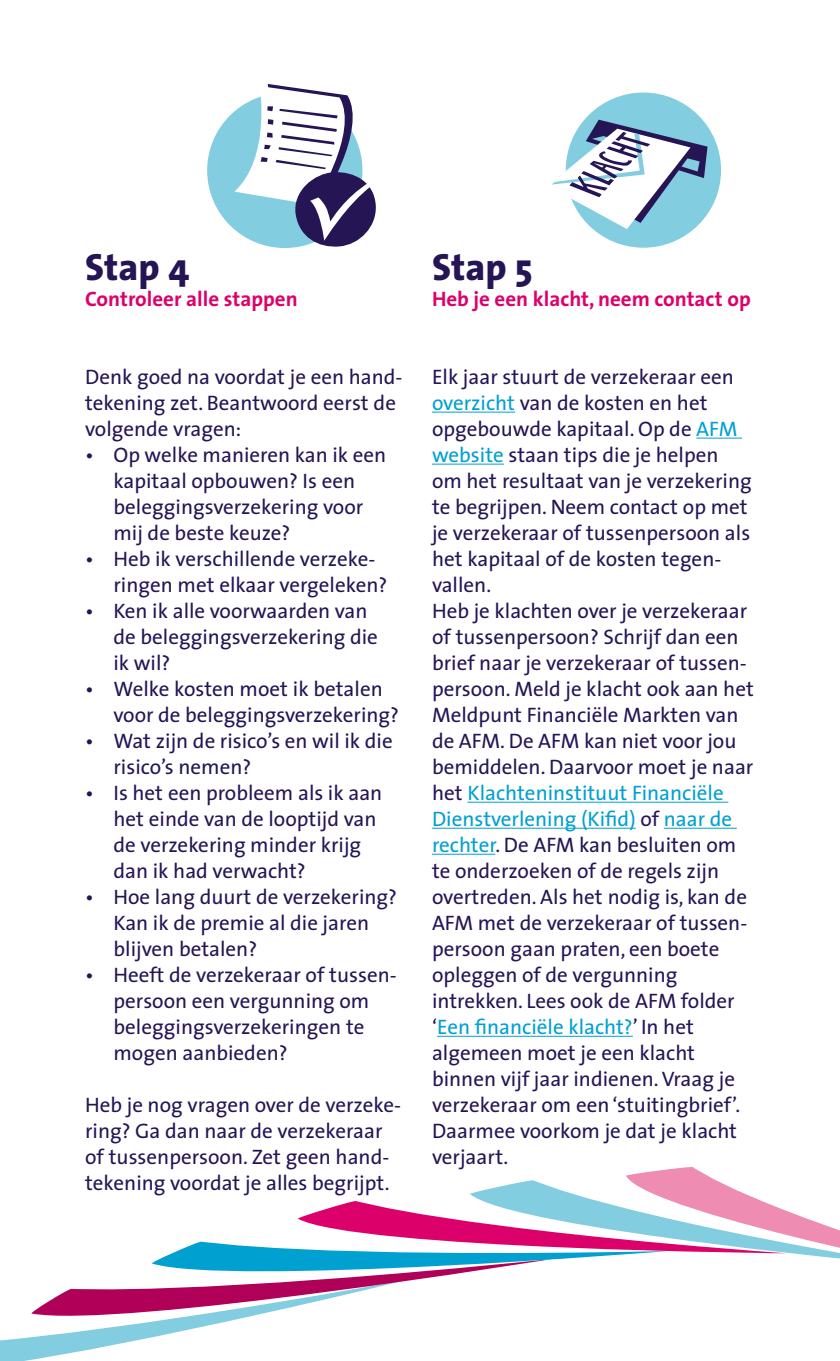
<style>
.page{position:relative;width:840px;height:1361px;background:#fff}
.page>*{position:absolute;margin:0;border:0;box-sizing:border-box;transform-origin:0 0}
.t1{font:800 38px "The Sans";color:#251555}
.t2{font:21px/26px "The Sans";color:#251555}
.t3{font:700 21px "The Sans";color:#dc006b}
.s1{color:#00a0d1}
</style>
<div class="page">
<hr style="left:432px;top:412px;width:83px;height:1px;background:#00a0d1">
<hr style="left:696px;top:438px;width:45px;height:1px;background:#00a0d1">
<hr style="left:432px;top:464px;width:71px;height:1px;background:#00a0d1">
<hr style="left:467px;top:802px;width:261px;height:1px;background:#00a0d1">
<hr style="left:432px;top:828px;width:203px;height:1px;background:#00a0d1">
<hr style="left:663px;top:828px;width:73px;height:1px;background:#00a0d1">
<hr style="left:432px;top:854px;width:63px;height:1px;background:#00a0d1">
<svg style="left:668px;top:1167px;width:171px;height:92px"></svg>
<svg style="left:95px;top:1288px;width:54px;height:61px"></svg>
<svg style="left:149px;top:1035px;width:519px;height:303px"></svg>
<svg style="left:0;top:1288px;width:95px;height:73px"></svg>
<div style="left:207px;top:93px;width:155px;height:155px;background:#83cde1;border-radius:50%"></div>
<svg style="left:234px;top:84px;width:142px;height:164px"></svg>
<div style="left:565px;top:93px;width:155px;height:155px;background:#83cde1;border-radius:50%"></div>
<svg style="left:552px;top:120px;width:155px;height:109px"></svg>
<h1 class="t1" style="left:85px;top:235px;width:106px">Stap 4</h1>
<p class="t3" style="left:85px;top:281px;width:214px">Controleer alle stappen</p>
<p class="t2" style="left:85px;top:363px;width:316px">Denk goed na voordat je een hand&shy;tekening zet. Beantwoord eerst de volgende vragen:</p>
<p class="t2" style="left:113px;top:441px;width:274px;text-indent:-28px">• Op welke manieren kan ik een kapitaal opbouwen? Is een beleggingsverzekering voor mij de beste keuze?</p>
<p class="t2" style="left:113px;top:545px;width:275px;text-indent:-28px">• Heb ik verschillende verzeke&shy;ringen met elkaar vergeleken?</p>
<p class="t2" style="left:113px;top:597px;width:266px;text-indent:-28px">• Ken ik alle voorwaarden van de beleggingsverzekering die ik wil?</p>
<p class="t2" style="left:113px;top:675px;width:287px;text-indent:-28px">• Welke kosten moet ik betalen voor de beleggingsverzekering?</p>
<p class="t2" style="left:113px;top:727px;width:280px;text-indent:-28px">• Wat zijn de risico’s en wil ik die risico’s nemen?</p>
<p class="t2" style="left:113px;top:779px;width:270px;text-indent:-28px">• Is het een probleem als ik aan het einde van de looptijd van de verzekering minder krijg dan ik had verwacht?</p>
<p class="t2" style="left:113px;top:883px;width:285px;text-indent:-28px">• Hoe lang duurt de verzekering?<br>Kan ik de premie al die jaren blijven betalen?</p>
<p class="t2" style="left:113px;top:961px;width:284px;text-indent:-28px">• Heeft de verzekeraar of tussen&shy;persoon een vergunning om beleggingsverzekeringen te mogen aanbieden?</p>
<p class="t2" style="left:85px;top:1091px;width:317px">Heb je nog vragen over de verzeke&shy;ring? Ga dan naar de verzekeraar of tussenpersoon. Zet geen hand&shy;tekening voordat je alles begrijpt.</p>
<h1 class="t1" style="left:432px;top:235px;width:102px">Stap 5</h1>
<p class="t3" style="left:432px;top:281px;width:320px">Heb je een klacht, neem contact op</p>
<p class="t2" style="left:432px;top:363px;width:323px">Elk jaar stuurt de verzekeraar een <span class="s1">overzicht</span> van de kosten en het opgebouwde kapitaal. Op de <span class="s1">AFM website</span> staan tips die je helpen<br>om het resultaat van je verzekering te begrijpen. Neem contact op met je verzekeraar of tussenpersoon als het kapitaal of de kosten tegen&shy;vallen.<br>Heb je klachten over je verzekeraar of tussenpersoon? Schrijf dan een brief naar je verzekeraar of tussen&shy;persoon. Meld je klacht ook aan het<br>Meldpunt Financiële Markten van de AFM. De AFM kan niet voor jou bemiddelen. Daarvoor moet je naar het <span class="s1">Klachteninstituut Financiële<br>Dienstverlening (Kifid)</span> of <span class="s1">naar de rechter</span>. De AFM kan besluiten om te onderzoeken of de regels zijn overtreden. Als het nodig is, kan de<br>AFM met de verzekeraar of tussen&shy;persoon gaan praten, een boete opleggen of de vergunning intrekken-. Lees ook de AFM folder ‘<span class="s1">Een financiële klacht?</span>’ In het algemeen moet je een klacht binnen vijf jaar indienen. Vraag je verzekeraar om een ‘stuitingbrief’.<br>Daarmee voorkom je dat je klacht verjaart.</p>
</div>
